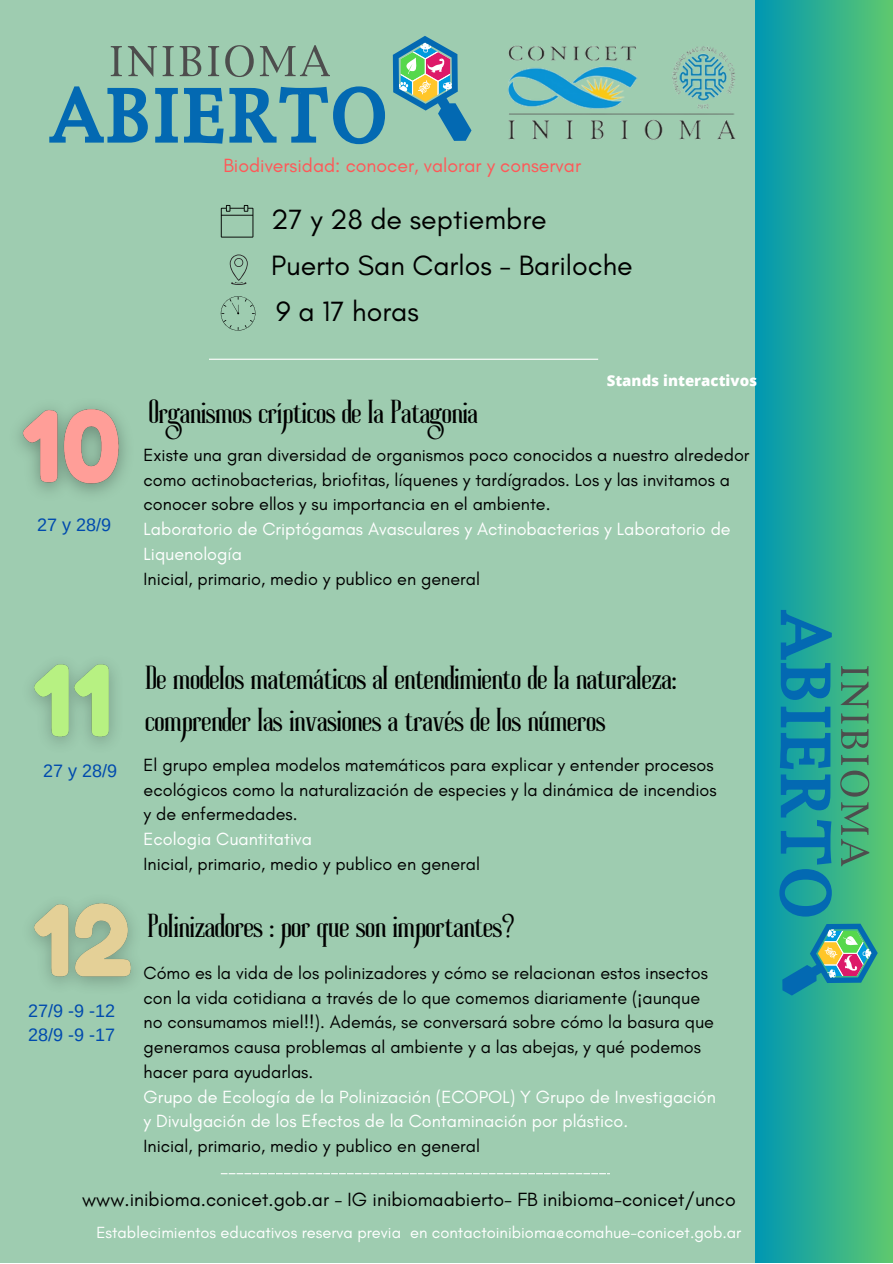
<style>
.page{position:relative;width:893px;height:1264px;background:#fff}
.page>*{position:absolute;margin:0;border:0;box-sizing:border-box;transform-origin:0 0}
.t1{font:30px/41.5px "Roller Coaster";color:#000}
.t2{font:28.5px "Glacial Indifference";color:#000}
.t3{font:19.5px "Glacial Indifference";color:#000}
.t4{font:19.5px "Glacial Indifference";color:#ff5757}
.t5{font:18px/24.8px "Glacial Indifference";color:#000}
.t6{font:18px/24.8px "Glacial Indifference";color:#fff}
.t7{font:18px "Arimo";color:#004aad}
.t8{font:16.5px "Glacial Indifference";color:#fff}
.t9{font:800 15px "Open Sans";color:#fff}
.s1{font-family:"Noto Sans"}
</style>
<div class="page">
<div style="left:0;top:0;width:892px;height:1262px;background:#9eccb0"></div>
<div style="left:755px;top:0;width:137px;height:1262px;background:linear-gradient(to right,#0097b2,#5ec86e)"></div>
<svg style="left:111px;top:46px;width:11px;height:30px"></svg>
<svg style="left:128px;top:46px;width:29px;height:31px"></svg>
<svg style="left:163px;top:46px;width:11px;height:30px"></svg>
<svg style="left:180px;top:46px;width:21px;height:30px"></svg>
<svg style="left:208px;top:46px;width:11px;height:30px"></svg>
<svg style="left:225px;top:45px;width:29px;height:32px"></svg>
<svg style="left:260px;top:45px;width:70px;height:31px"></svg>
<svg style="left:49px;top:86px;width:336px;height:59px"></svg>
<svg style="left:393px;top:36px;width:78px;height:105px"></svg>
<svg style="left:230px;top:254px;width:18px;height:31px"></svg>
<svg style="left:221px;top:296px;width:35px;height:35px"></svg>
<img style="left:19px;top:406px;width:107px;height:88px">
<svg style="left:804px;top:631px;width:88px;height:631px;background:#44ba80"></svg>
<img style="left:508px;top:45px;width:228px;height:95px">
<hr style="left:209px;top:359px;width:389px;height:1px;background:#fff">
<svg style="left:221px;top:205px;width:32px;height:32px"></svg>
<img style="left:32px;top:664px;width:83px;height:80px">
<img style="left:32px;top:902px;width:102px;height:84px">
<svg style="left:221px;top:1173px;width:389px;height:1px"></svg>
<svg style="left:777px;top:608px;width:100px;height:387px;background:#2f9d92"></svg>
<p class="t4" style="left:223px;top:153px;width:359px">Biodiversidad: conocer, valorar y conservar</p>
<p class="t2" style="left:271px;top:202px;width:277px">27 y 28 de septiembre</p>
<p class="t2" style="left:271px;top:248px;width:363px">Puerto San Carlos - Bariloche</p>
<p class="t2" style="left:276px;top:294px;width:144px">9 a 17 horas</p>
<p class="t7" style="left:37px;top:514px;width:75px">27 y 28/9</p>
<p class="t9" style="left:606px;top:370px;width:152px">Stands interactivos</p>
<p class="t1" style="left:149px;top:394px;width:330px">Organismos crípticos de la Patagonia</p>
<p class="t5" style="left:144px;top:442px;width:607px">Existe una gran diversidad de organismos poco conocidos a nuestro alrededor como actinobacterias, briofitas, líquenes y tardígrados. Los y las invitamos a conocer sobre ellos y su importancia en el ambiente.</p>
<p class="t6" style="left:144px;top:516px;width:588px">Laboratorio de Criptógamas Avasculares y Actinobacterias y Laboratorio de<br>Liquenología</p>
<p class="t5" style="left:144px;top:566px;width:338px">Inicial, primario, medio y publico en general</p>
<p class="t7" style="left:43px;top:760px;width:75px">27 y 28/9</p>
<p class="t7" style="left:28px;top:1000px;width:88px">27/9 -9 -12</p>
<p class="t7" style="left:28px;top:1025px;width:88px">28/9 -9 -17</p>
<p class="t1" style="left:146px;top:661px;width:532px">De modelos matemáticos al entendimiento de la naturaleza: comprender las invasiones a través de los números</p>
<p class="t5" style="left:144px;top:752px;width:574px">El grupo emplea modelos matemáticos para explicar y entender procesos ecológicos como la naturalización de especies y la dinámica de incendios y de enfermedades.</p>
<p class="t6" style="left:144px;top:826px;width:170px">Ecologia Cuantitativa</p>
<p class="t5" style="left:144px;top:851px;width:338px">Inicial, primario, medio y publico en general</p>
<p class="t1" style="left:148px;top:908px;width:369px">Polinizadores : por que son importantes?</p>
<p class="t5" style="left:144px;top:960px;width:572px">Cómo es la vida de los polinizadores y cómo se relacionan estos insectos con la vida cotidiana a través de lo que comemos diariamente (<span class="s1">¡</span>aunque no consumamos miel!!). Además, se conversará sobre cómo la basura que generamos causa problemas al ambiente y a las abejas, y qué podemos hacer para ayudarlas.</p>
<p class="t6" style="left:144px;top:1083px;width:573px">Grupo de Ecología de la Polinización (ECOPOL) Y Grupo de Investigación y Divulgación de los Efectos de la Contaminación por plástico.</p>
<p class="t5" style="left:144px;top:1133px;width:338px">Inicial, primario, medio y publico en general</p>
<p class="t3" style="left:82px;top:1187px;width:655px">www.inibioma.conicet.gob.ar - IG inibiomaabierto- FB inibioma-conicet/unco</p>
<p class="t8" style="left:96px;top:1222px;width:646px">Establecimientos educativos reserva previa en contactoinibioma@comahue-conicet.gob.ar</p>
</div>
